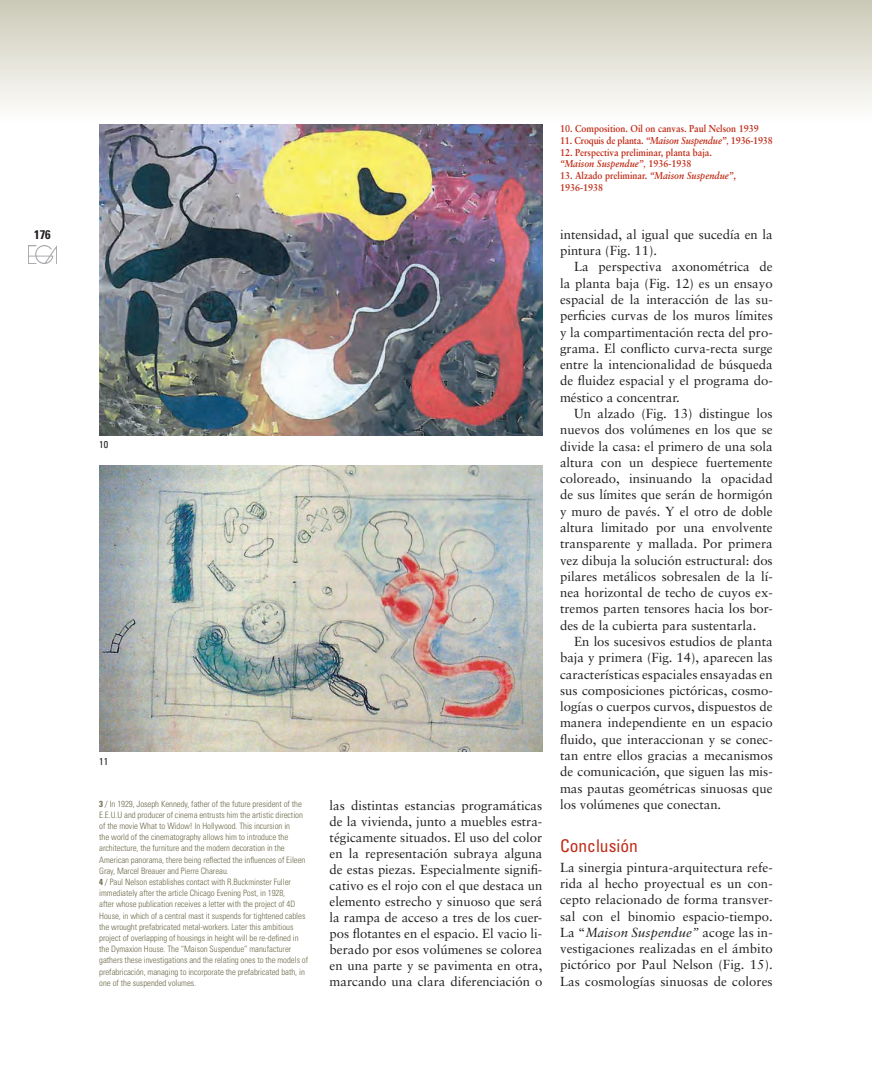
<style>
.page{position:relative;width:872px;height:1085px;background:#fff}
.page>*{position:absolute;margin:0;border:0;box-sizing:border-box;transform-origin:0 0}
.t1{font:condensed 17.5px "Univers";color:#c02d19}
.t2{font:13.12px/16.2px "Sabon";color:#231f20;text-align:justify}
.t3{font:700 condensed 12.5px "Univers";color:#231f20}
.t4{font:700 10px/11.9px "Sabon";color:#c02d19;scale:.9 1}
.t5{font:700 10px "Sabon";letter-spacing:-.02em;color:#c02d19;scale:.9 1}
.t6{font:condensed 10px "Univers";color:#231f20}
.t7{font:300 condensed 8.75px/11.2px "Univers";letter-spacing:-.005em;color:#6d6a4a}
.s1{font-weight:700}
.s2{font-style:italic}
.s3{font-weight:400;font-style:italic}
</style>
<div class="page">
<div style="left:0;top:0;width:872px;height:123px;background:linear-gradient(to bottom,#cbc9b6,#fffffe)"></div>
<img style="left:99px;top:124px;width:443px;height:311px">
<img style="left:99px;top:465px;width:443px;height:286px">
<img style="left:29px;top:246px;width:27px;height:17px">
<p class="t3" style="left:34px;top:226px;width:18px">176</p>
<p class="t6" style="left:99px;top:438px;width:10px">10</p>
<p class="t6" style="left:99px;top:755px;width:10px">11</p>
<p class="t7" style="left:99px;top:797px;width:210px"><span class="s1">3</span> / In 1929, Joseph Kennedy, father of the future president of the E.E.U.U and producer of cinema entrusts him the artistic direction of the movie What to Widow! In Hollywood. This incursion in<br>the world of the cinematography allows him to introduce the architecture, the furniture and the modern decoration in the American panorama, there being reflected the influences of Eileen Gray, Marcel Breauer and Pierre Chareau.<br><span class="s1">4</span> / Paul Nelson establishes contact with R.Buckminster Fuller immediately after the article Chicago Evening Post, in 1928,<br>after whose publication receives a letter with the project of 4D House, in which of a central mast it suspends for tightened cables the wrought prefabricated metal-workers. Later this ambitious project of overlapping of housings in height will be re-defined in the Dymaxion House. The “Maison Suspendue” manufacturer gathers these investigations and the relating ones to the models of prefabricación, managing to incorporate the prefabricated bath, in one of the suspended volumes.</p>
<p class="t2" style="left:330px;top:796px;width:214px">las distintas estancias programáticas de la vivienda, junto a muebles estra&shy;tégicamente situados. El uso del color en la representación subraya alguna de estas piezas. Especialmente signifi&shy;cativo es el rojo con el que destaca un elemento estrecho y sinuoso que será la rampa de acceso a tres de los cuer&shy;pos flotantes en el espacio. El vacio li&shy;berado por esos volúmenes se colorea en una parte y se pavimenta en otra, marcando una clara diferenciación o</p>
<p class="t4" style="left:560px;top:122px;width:222px">10. composition. oil on canvas. paul nelson 1939</p>
<p class="t5" style="left:560px;top:134px;width:238px">11. croquis de planta. <span class="s2">“Maison suspendue”</span><span class="s3">,</span> 1936-1938</p>
<p class="t4" style="left:560px;top:146px;width:170px">12. perspectiva preliminar, planta baja. <span class="s2">“Maison suspendue”</span><span class="s3">,</span> 1936-1938</p>
<p class="t4" style="left:560px;top:170px;width:197px">13. alzado preliminar. <span class="s2">“Maison suspendue”</span>,<br>1936-1938</p>
<p class="t2" style="left:560px;top:226px;width:214px">intensidad, al igual que sucedía en la pintura (Fig. 11).</p>
<p class="t2" style="left:560px;top:258px;width:214px;text-indent:14px">La perspectiva axonométrica de la planta baja (Fig. 12) es un ensayo espacial de la interacción de las su&shy;perficies curvas de los muros límites y la compartimentación recta del pro&shy;grama. El conflicto curva-recta surge entre la intencionalidad de búsqueda de fluidez espacial y el programa do&shy;méstico a concentrar.</p>
<p class="t2" style="left:560px;top:405px;width:214px;text-indent:14px">Un alzado (Fig. 13) distingue los nuevos dos volúmenes en los que se divide la casa: el primero de una sola altura con un despiece fuertemente coloreado, insinuando la opacidad de sus límites que serán de hormigón y muro de pavés. Y el otro de doble altura limitado por una envolvente transparente y mallada. Por primera vez dibuja la solución estructural: dos pilares metálicos sobresalen de la lí&shy;nea horizontal de techo de cuyos ex&shy;tremos parten tensores hacia los bor&shy;des de la cubierta para sustentarla.</p>
<p class="t2" style="left:560px;top:633px;width:214px;text-indent:14px">En los sucesivos estudios de planta baja y primera (Fig. 14), aparecen las características espaciales ensayadas en sus composiciones pictóricas, cosmo&shy;logías o cuerpos curvos, dispuestos de manera independiente en un espacio fluido, que interaccionan y se conec&shy;tan entre ellos gracias a mecanismos de comunicación, que siguen las mis&shy;mas pautas geométricas sinuosas que los volúmenes que conectan.</p>
<h1 class="t1" style="left:560px;top:834px;width:79px">Conclusión</h1>
<p class="t2" style="left:560px;top:858px;width:214px">La sinergia pintura-arquitectura refe&shy;rida al hecho proyectual es un con&shy;cepto relacionado de forma transver&shy;sal con el binomio espacio-tiempo.<br>La “<span class="s2">Maison Suspendue”</span> acoge las in&shy;vestigaciones realizadas en el ámbito pictórico por Paul Nelson (Fig. 15).<br>Las cosmologías sinuosas de colores</p>
</div>
